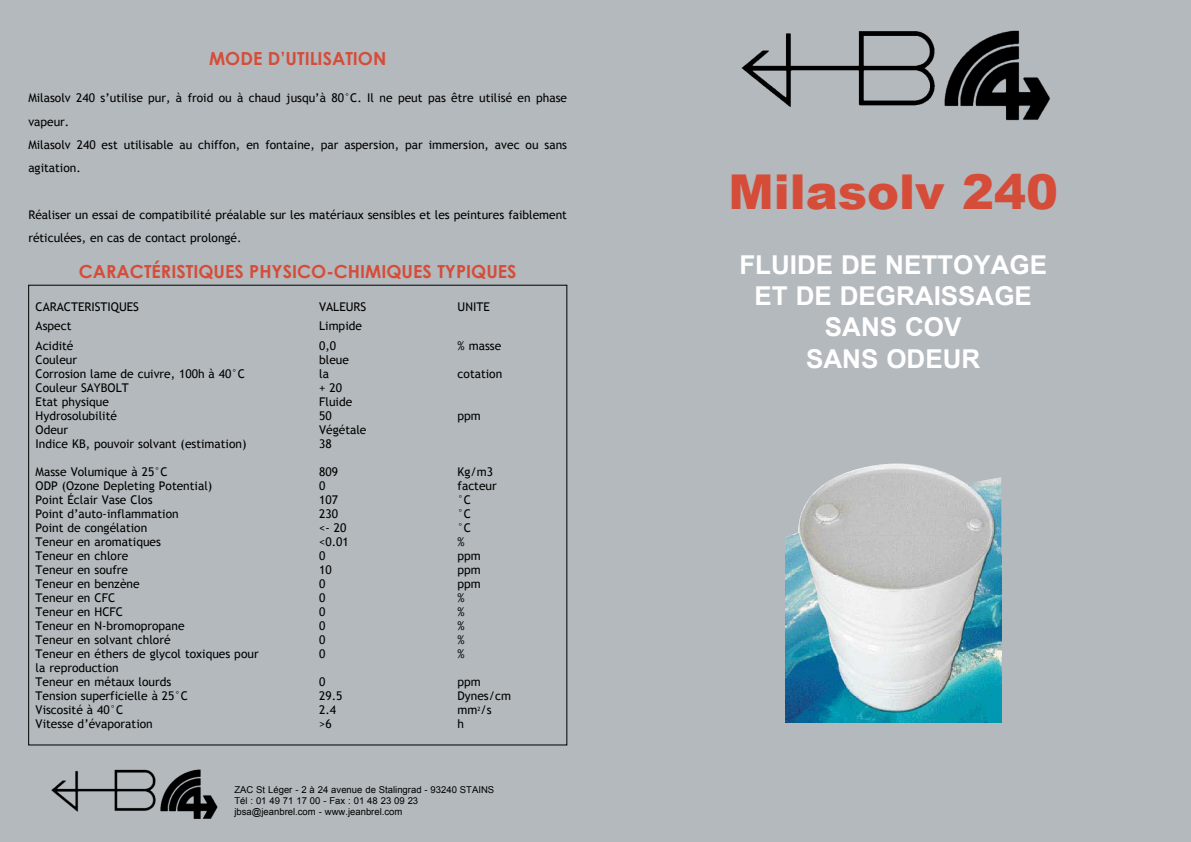
<style>
.page{position:relative;width:1191px;height:842px;background:#b3b9bd}
.page>*{position:absolute;margin:0;border:0;box-sizing:border-box;transform-origin:0 0}
.t1{font:900 48px "Arial";color:#d54d39}
.t2{font:700 26px/31.2px "Arial";color:#fff;text-align:center}
.t3{font:700 18px "Century Gothic";color:#d54d39}
.t4{font:12px/23.3px "Trebuchet MS";color:#000}
.t5{font:9.5px/11px "Arial";color:#000}
</style>
<div class="page">
<img style="left:841px;top:463px;width:109px;height:12px">
<img style="left:812px;top:475px;width:189px;height:20px">
<img style="left:801px;top:495px;width:200px;height:20px">
<img style="left:792px;top:515px;width:209px;height:20px">
<img style="left:785px;top:535px;width:216px;height:187px">
<img style="left:741px;top:31px;width:194px;height:76px">
<img style="left:944px;top:30px;width:106px;height:91px">
<img style="left:51px;top:770px;width:105px;height:42px">
<img style="left:160px;top:769px;width:58px;height:50px">
<h3 class="t3" style="left:209px;top:48px;width:179px">MODE D’UTILISATION</h3>
<p class="t4" style="left:28px;top:87px;width:540px">Milasolv 240 s’utilise pur, à froid ou à chaud jusqu’à 80°C. Il ne peut pas être utilisé en phase vapeur.<br>Milasolv 240 est utilisable au chiffon, en fontaine, par aspersion, par immersion, avec ou sans agitation.</p>
<p class="t4" style="left:28px;top:203px;width:540px">Réaliser un essai de compatibilité préalable sur les matériaux sensibles et les peintures faiblement réticulées, en cas de contact prolongé.</p>
<h3 class="t3" style="left:79px;top:260px;width:439px">CARACTÉRISTIQUES PHYSICO-CHIMIQUES TYPIQUES</h3>
<p class="t4" style="left:36px;top:295px;width:105px">CARACTERISTIQUES</p>
<p class="t4" style="left:319px;top:295px;width:49px">VALEURS</p>
<p class="t4" style="left:457px;top:295px;width:34px">UNITE</p>
<p class="t4" style="left:36px;top:315px;width:37px">Aspect</p>
<p class="t4" style="left:319px;top:315px;width:44px">Limpide</p>
<p class="t4" style="left:36px;top:334px;width:39px">Acidité</p>
<p class="t4" style="left:319px;top:334px;width:18px">0,0</p>
<p class="t4" style="left:457px;top:334px;width:45px">% masse</p>
<p class="t4" style="left:36px;top:348px;width:43px">Couleur</p>
<p class="t4" style="left:319px;top:348px;width:31px">bleue</p>
<p class="t4" style="left:36px;top:362px;width:211px">Corrosion lame de cuivre, 100h à 40°C</p>
<p class="t4" style="left:319px;top:362px;width:11px">la</p>
<p class="t4" style="left:457px;top:362px;width:46px">cotation</p>
<p class="t4" style="left:36px;top:376px;width:95px">Couleur SAYBOLT</p>
<p class="t4" style="left:319px;top:376px;width:24px">+ 20</p>
<p class="t4" style="left:36px;top:390px;width:75px">Etat physique</p>
<p class="t4" style="left:319px;top:390px;width:35px">Fluide</p>
<p class="t4" style="left:36px;top:404px;width:83px">Hydrosolubilité</p>
<p class="t4" style="left:319px;top:404px;width:14px">50</p>
<p class="t4" style="left:457px;top:404px;width:25px">ppm</p>
<p class="t4" style="left:36px;top:418px;width:34px">Odeur</p>
<p class="t4" style="left:319px;top:418px;width:49px">Végétale</p>
<p class="t4" style="left:36px;top:432px;width:212px">Indice KB, pouvoir solvant (estimation)</p>
<p class="t4" style="left:319px;top:432px;width:14px">38</p>
<p class="t4" style="left:36px;top:460px;width:134px">Masse Volumique à 25°C</p>
<p class="t4" style="left:319px;top:460px;width:20px">809</p>
<p class="t4" style="left:457px;top:460px;width:37px">Kg/m3</p>
<p class="t4" style="left:36px;top:474px;width:178px">ODP (Ozone Depleting Potential)</p>
<p class="t4" style="left:319px;top:474px;width:8px">0</p>
<p class="t4" style="left:457px;top:474px;width:41px">facteur</p>
<p class="t4" style="left:36px;top:488px;width:118px">Point Éclair Vase Clos</p>
<p class="t4" style="left:319px;top:488px;width:20px">107</p>
<p class="t4" style="left:457px;top:488px;width:15px">°C</p>
<p class="t4" style="left:36px;top:502px;width:145px">Point d’auto-inflammation</p>
<p class="t4" style="left:319px;top:502px;width:20px">230</p>
<p class="t4" style="left:457px;top:502px;width:15px">°C</p>
<p class="t4" style="left:36px;top:516px;width:113px">Point de congélation</p>
<p class="t4" style="left:319px;top:516px;width:29px">&lt;- 20</p>
<p class="t4" style="left:457px;top:516px;width:15px">°C</p>
<p class="t4" style="left:36px;top:530px;width:127px">Teneur en aromatiques</p>
<p class="t4" style="left:319px;top:530px;width:31px">&lt;0.01</p>
<p class="t4" style="left:457px;top:530px;width:9px">%</p>
<p class="t4" style="left:36px;top:544px;width:94px">Teneur en chlore</p>
<p class="t4" style="left:319px;top:544px;width:8px">0</p>
<p class="t4" style="left:457px;top:544px;width:25px">ppm</p>
<p class="t4" style="left:36px;top:558px;width:94px">Teneur en soufre</p>
<p class="t4" style="left:319px;top:558px;width:14px">10</p>
<p class="t4" style="left:457px;top:558px;width:25px">ppm</p>
<p class="t4" style="left:36px;top:572px;width:105px">Teneur en benzène</p>
<p class="t4" style="left:319px;top:572px;width:8px">0</p>
<p class="t4" style="left:457px;top:572px;width:25px">ppm</p>
<p class="t4" style="left:36px;top:586px;width:81px">Teneur en CFC</p>
<p class="t4" style="left:319px;top:586px;width:8px">0</p>
<p class="t4" style="left:457px;top:586px;width:9px">%</p>
<p class="t4" style="left:36px;top:600px;width:89px">Teneur en HCFC</p>
<p class="t4" style="left:319px;top:600px;width:8px">0</p>
<p class="t4" style="left:457px;top:600px;width:9px">%</p>
<p class="t4" style="left:36px;top:614px;width:151px">Teneur en N-bromopropane</p>
<p class="t4" style="left:319px;top:614px;width:8px">0</p>
<p class="t4" style="left:457px;top:614px;width:9px">%</p>
<p class="t4" style="left:36px;top:628px;width:136px">Teneur en solvant chloré</p>
<p class="t4" style="left:319px;top:628px;width:8px">0</p>
<p class="t4" style="left:457px;top:628px;width:9px">%</p>
<p class="t4" style="left:36px;top:642px;width:224px">Teneur en éthers de glycol toxiques pour</p>
<p class="t4" style="left:319px;top:642px;width:8px">0</p>
<p class="t4" style="left:457px;top:642px;width:9px">%</p>
<p class="t4" style="left:36px;top:661px;width:137px;line-height:14px">la reproduction<br>Teneur en métaux lourds</p>
<p class="t4" style="left:319px;top:670px;width:8px">0</p>
<p class="t4" style="left:457px;top:670px;width:25px">ppm</p>
<p class="t4" style="left:36px;top:684px;width:154px">Tension superficielle à 25°C</p>
<p class="t4" style="left:319px;top:684px;width:25px">29.5</p>
<p class="t4" style="left:457px;top:684px;width:55px">Dynes/cm</p>
<p class="t4" style="left:36px;top:698px;width:89px">Viscosité à 40°C</p>
<p class="t4" style="left:319px;top:698px;width:18px">2.4</p>
<p class="t4" style="left:457px;top:698px;width:36px">mm<sup>2</sup>/s</p>
<p class="t4" style="left:36px;top:712px;width:119px">Vitesse d’évaporation</p>
<p class="t4" style="left:319px;top:712px;width:14px">&gt;6</p>
<p class="t4" style="left:457px;top:712px;width:8px">h</p>
<p class="t5" style="left:234px;top:784px;width:261px">ZAC St Léger - 2 à 24 avenue de Stalingrad - 93240 STAINS<br>Tél : 01 49 71 17 00 - Fax : 01 48 23 09 23 jbsa@jeanbrel.com - www.jeanbrel.com</p>
<h1 class="t1" style="left:728px;top:157px;width:331px">Milasolv 240</h1>
<h2 class="t2" style="left:739px;top:250px;width:309px">FLUIDE DE NETTOYAGE<br>ET DE DEGRAISSAGE<br>SANS COV<br>SANS ODEUR</h2>
</div>
